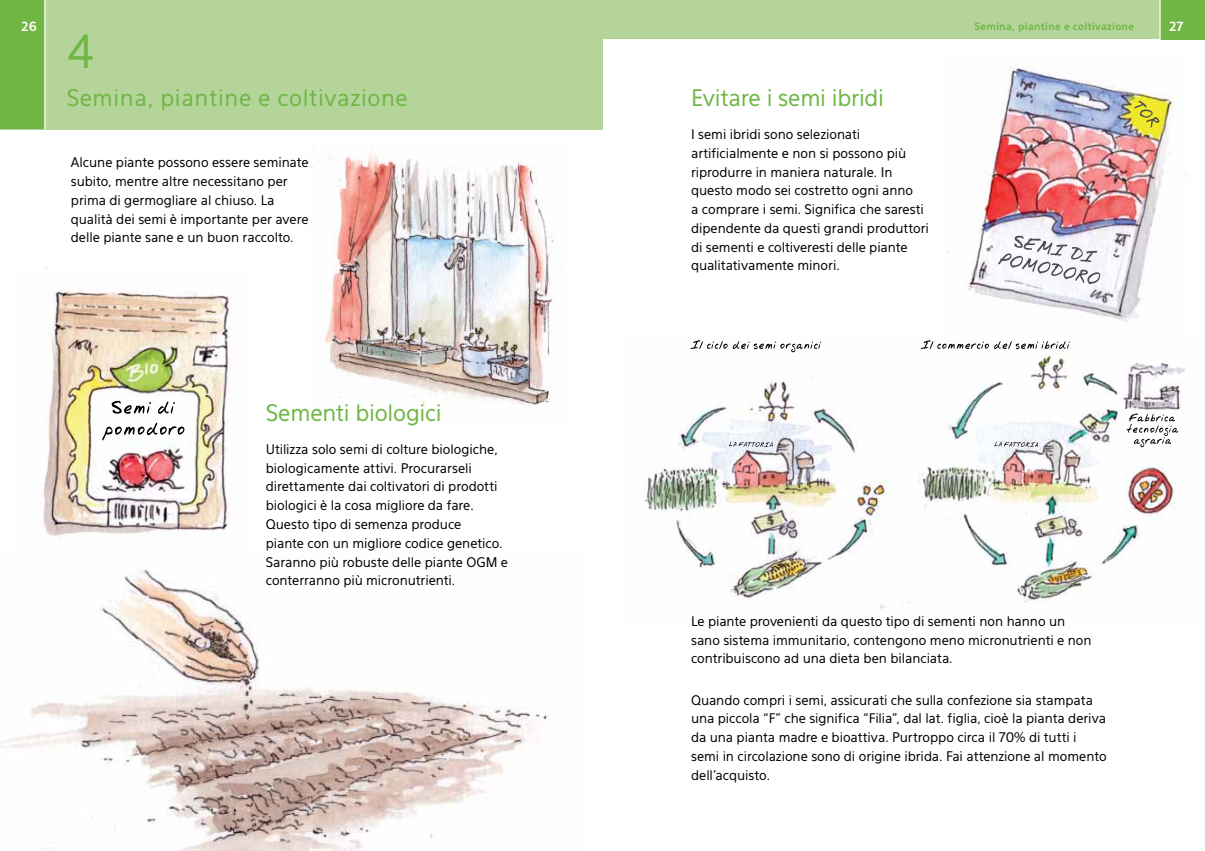
<style>
.page{position:relative;width:1205px;height:851px;background:#fff}
.page>*{position:absolute;margin:0;border:0;box-sizing:border-box;transform-origin:0 0}
.t1{font:45px "Eau Sans";color:#6fb644}
.t2{font:22.5px "Eau Sans";letter-spacing:-.005em;color:#6fb644}
.t3{font:22.5px "Eau Sans";letter-spacing:.025em;color:#6fb644}
.t4{font:13.12px/18.8px "Eau Sans";letter-spacing:-.005em;color:#000}
.t5{font:700 12.5px "Eau Sans";color:#fff}
.t6{font:700 10px "Eau Sans";letter-spacing:.025em;color:#6fb644}
</style>
<div class="page">
<img style="left:946px;top:66px;width:228px;height:256px">
<img style="left:43px;top:267px;width:190px;height:272px">
<img style="left:0;top:564px;width:548px;height:286px">
<img style="left:311px;top:146px;width:243px;height:259px">
<img style="left:642px;top:341px;width:544px;height:269px">
<svg style="left:690px;top:340px;width:131px;height:12px"></svg>
<svg style="left:921px;top:340px;width:148px;height:9px"></svg>
<svg style="left:1126px;top:413px;width:52px;height:34px"></svg>
<svg style="left:729px;top:441px;width:44px;height:6px"></svg>
<svg style="left:994px;top:441px;width:44px;height:6px"></svg>
<svg style="left:998px;top:235px;width:102px;height:49px"></svg>
<svg style="left:1134px;top:101px;width:25px;height:27px"></svg>
<svg style="left:112px;top:400px;width:63px;height:14px"></svg>
<svg style="left:102px;top:422px;width:82px;height:18px"></svg>
<div style="left:602px;top:0;width:603px;height:39px;background:#b5d499"></div>
<div style="left:1160px;top:0;width:45px;height:39px;background:#6fb644"></div>
<hr style="left:1159px;top:0;width:1px;height:40px;background:#fff">
<div style="left:0;top:0;width:602px;height:129px;background:#b5d499"></div>
<div style="left:0;top:0;width:44px;height:128px;background:#6fb644"></div>
<hr style="left:44px;top:0;width:2px;height:129px;background:#fff">
<p class="t5" style="left:21px;top:19px;width:17px">26</p>
<p class="t6" style="left:974px;top:20px;width:161px">Semina, piantine e coltivazione</p>
<p class="t5" style="left:1169px;top:19px;width:16px">27</p>
<h1 class="t1" style="left:67px;top:25px;width:29px">4</h1>
<h2 class="t3" style="left:67px;top:85px;width:343px">Semina, piantine e coltivazione</h2>
<p class="t4" style="left:71px;top:153px;width:239px">Alcune piante possono essere seminate subito, mentre altre necessitano per prima di germogliare al chiuso. La qualità dei semi è importante per avere delle piante sane e un buon raccolto.</p>
<h2 class="t2" style="left:266px;top:399px;width:177px">Sementi biologici</h2>
<p class="t4" style="left:266px;top:439px;width:244px">Utilizza solo semi di colture biologiche, biologicamente attivi. Procurarseli direttamente dai coltivatori di prodotti biologici è la cosa migliore da fare.<br>Questo tipo di semenza produce<br>piante con un migliore codice genetico.<br>Saranno più robuste delle piante OGM e conterranno più micronutrienti.</p>
<h2 class="t2" style="left:691px;top:85px;width:194px">Evitare i semi ibridi</h2>
<p class="t4" style="left:691px;top:125px;width:239px">I semi ibridi sono selezionati artificialmente e non si possono più riprodurre in maniera naturale. In questo modo sei costretto ogni anno<br>a comprare i semi. Significa che saresti dipendente da questi grandi produttori di sementi e coltiveresti delle piante qualitativamente minori.</p>
<p class="t4" style="left:691px;top:611px;width:402px">Le piante provenienti da questo tipo di sementi non hanno un sano sistema immunitario, contengono meno micronutrienti e non contribuiscono ad una dieta ben bilanciata.</p>
<p class="t4" style="left:691px;top:690px;width:417px">Quando compri i semi, assicurati che sulla confezione sia stampata una piccola “F” che significa “Filia”, dal lat. figlia, cioè la pianta deriva da una pianta madre e bioattiva. Purtroppo circa il 70% di tutti i semi in circolazione sono di origine ibrida. Fai attenzione al momento dell’acquisto.</p>
</div>
